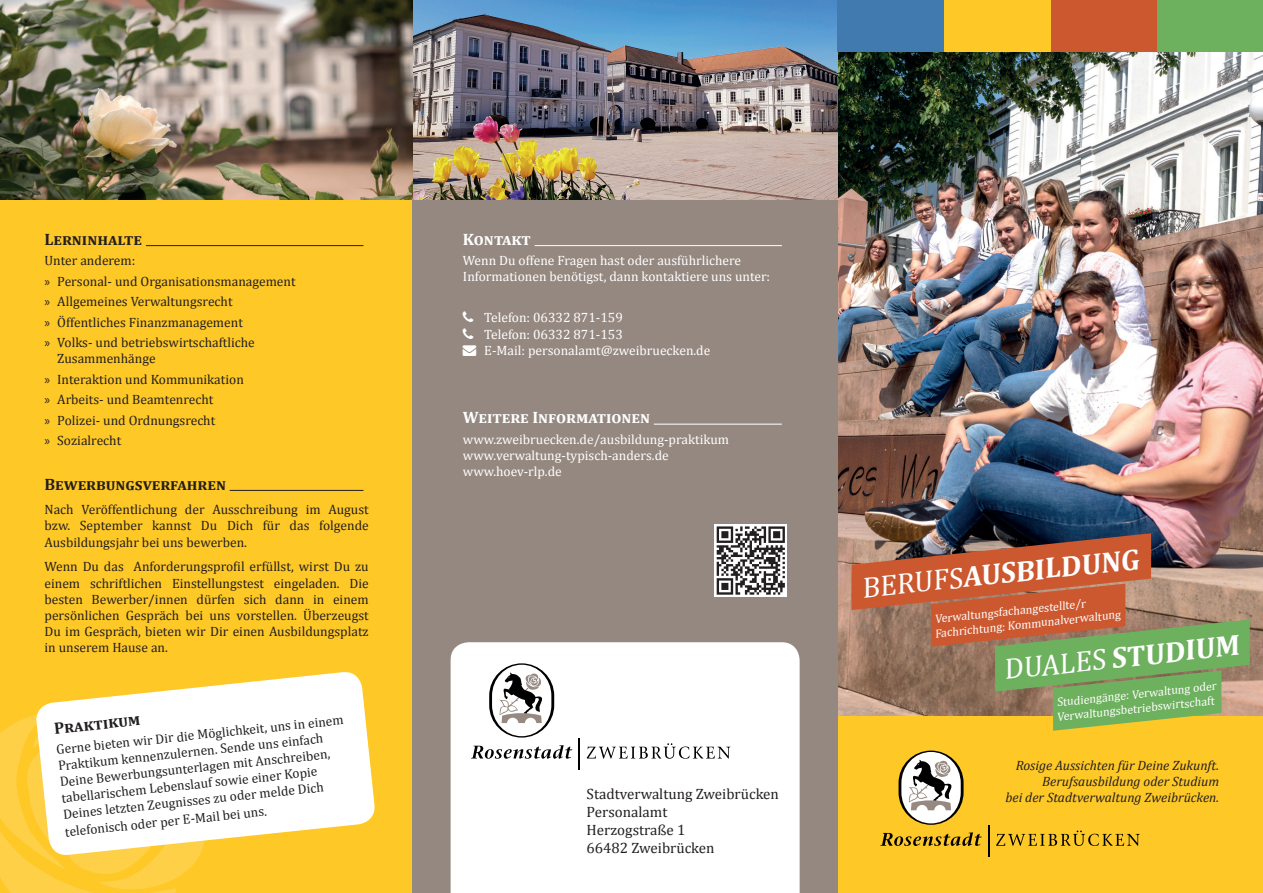
<style>
.page{position:relative;width:1263px;height:893px;background:#fff}
.page>*{position:absolute;margin:0;border:0;box-sizing:border-box;transform-origin:0 0}
.t1{font:700 29.25px "Cambria";color:#fff}
.t2{font:700 16.5px "Cambria";color:#231f20}
.t3{font:700 16.5px "Cambria";color:#fff}
.t4{font:15px/18px "Cambria";color:#231f20}
.t5{font:13.5px/16.2px "Cambria";color:#231f20}
.t6{font:13.5px/16.2px "Cambria";color:#fff}
.t7{font:italic 13.5px/16.2px "Cambria";color:#231f20;text-align:right}
.t8{font:12px/14.4px "Cambria";color:#fff}
.s1{font-family:"Myriad Pro"}
.s2{font-weight:400}
</style>
<div class="page">
<div style="left:0;top:0;width:412px;height:893px;background:#fec827"></div>
<img style="left:838px;top:52px;width:425px;height:664px">
<div style="left:838px;top:716px;width:425px;height:177px;background:#fec827"></div>
<div style="left:412px;top:0;width:426px;height:893px;background:#958880"></div>
<img style="left:0;top:0;width:838px;height:200px">
<div style="left:451px;top:642px;width:349px;height:251px;background:#fff"></div>
<svg style="left:471px;top:745px;width:101px;height:14px"></svg>
<svg style="left:587px;top:743px;width:143px;height:16px;background:#cfcfcf"></svg>
<hr style="left:579px;top:739px;width:1px;height:31px;background:#000001">
<svg style="left:489px;top:663px;width:65px;height:75px"></svg>
<svg style="left:492px;top:665px;width:59px;height:71px;background:#c1c0bf"></svg>
<svg style="left:880px;top:832px;width:102px;height:14px"></svg>
<svg style="left:996px;top:830px;width:144px;height:16px"></svg>
<hr style="left:988px;top:826px;width:1px;height:31px;background:#000001">
<svg style="left:898px;top:751px;width:65px;height:74px"></svg>
<svg style="left:901px;top:752px;width:60px;height:71px;background:#c0b8a4"></svg>
<div style="left:1157px;top:0;width:106px;height:52px;background:#6db05d"></div>
<div style="left:1050px;top:0;width:107px;height:52px;background:#cc582f"></div>
<div style="left:944px;top:0;width:106px;height:52px;background:#fec827"></div>
<div style="left:838px;top:0;width:106px;height:52px;background:#417aae"></div>
<hr style="left:535px;top:245px;width:247px;height:1px;background:#fff">
<hr style="left:654px;top:424px;width:128px;height:1px;background:#fff">
<svg style="left:0;top:715px;width:199px;height:178px"></svg>
<hr style="left:146px;top:245px;width:217px;height:1px;background:#231f20">
<hr style="left:230px;top:490px;width:133px;height:1px;background:#231f20">
<svg style="left:35px;top:672px;width:340px;height:185px;fill:#fff"></svg>
<svg style="left:714px;top:524px;width:73px;height:73px"></svg>
<svg style="left:717px;top:526px;width:68px;height:69px;background:#8d8b8b"></svg>
<svg style="left:851px;top:533px;width:399px;height:198px;background:#a18152"></svg>
<p class="t2" style="left:45px;top:227px;width:99px">Lerninhalte</p>
<p class="t5" style="left:45px;top:250px;width:253px;line-height:20.4px">Unter anderem:<br><span class="s1">»</span> Personal- und Organisationsmanagement <span class="s1">»</span> Allgemeines Verwaltungsrecht<br><span class="s1">»</span> Öffentliches Finanzmanagement<br><span class="s1">»</span> Volks- und betriebswirtschaftliche</p>
<p class="t5" style="left:45px;top:348px;width:201px;line-height:20.4px;text-indent:13px">Zusammenhänge<br><span class="s1">»</span> Interaktion und Kommunikation <span class="s1">»</span> Arbeits- und Beamtenrecht<br><span class="s1">»</span> Polizei- und Ordnungsrecht<br><span class="s1">»</span> Sozialrecht</p>
<p class="t2" style="left:45px;top:472px;width:183px">Bewerbungsverfahren</p>
<p class="t5" style="left:45px;top:501px;width:326px;text-align:justify">Nach Veröffentlichung der Ausschreibung im August bzw. September kannst Du Dich für das folgende Ausbildungsjahr bei uns bewerben.</p>
<p class="t5" style="left:45px;top:559px;width:326px;text-align:justify">Wenn Du das Anforderungsprofil erfüllst, wirst Du zu einem schriftlichen Einstellungstest eingeladen. Die besten Bewerber/innen dürfen sich dann in einem persönlichen Gespräch bei uns vorstellen. Überzeugst Du im Gespräch, bieten wir Dir einen Ausbildungsplatz in unserem Hause an.</p>
<p class="t2" style="left:53px;top:717px;width:88px;rotate:-6deg">Praktikum</p>
<p class="t5" style="left:56px;top:741px;width:290px;rotate:-6deg">Gerne bieten wir Dir die Möglichkeit, uns in einem Praktikum kennenzulernen. Sende uns einfach Deine Bewerbungsunterlagen mit Anschreiben, tabellarischem Lebenslauf sowie einer Kopie Deines letzten Zeugnisses zu oder melde Dich</p>
<p class="t5" style="left:64px;top:824px;width:204px;rotate:-6deg">telefonisch oder per E-Mail bei uns.</p>
<p class="t3" style="left:463px;top:227px;width:69px">Kontakt</p>
<p class="t6" style="left:463px;top:252px;width:309px">Wenn Du offene Fragen hast oder ausführlichere<br>Informationen benötigst, dann kontaktiere uns unter:</p>
<p class="t6" style="left:484px;top:310px;width:140px">Telefon: 06332 871-159<br>Telefon: 06332 871-153</p>
<p class="t6" style="left:463px;top:342px;width:249px">→ E-Mail: personalamt@zweibruecken.de</p>
<p class="t3" style="left:463px;top:406px;width:189px">Weitere Informationen</p>
<p class="t6" style="left:463px;top:431px;width:268px">www.zweibruecken.de/ausbildung-praktikum www.verwaltung-typisch-anders.de www.hoev-rlp.de</p>
<p class="t4" style="left:587px;top:785px;width:194px">Stadtverwaltung Zweibrücken<br>Personalamt<br>Herzogstraße 1<br>66482 Zweibrücken</p>
<h1 class="t1" style="left:859px;top:567px;width:280px;rotate:-6deg"><span class="s2">BERUFS</span>AUSBILDUNG</h1>
<p class="t8" style="left:933px;top:612px;width:188px;rotate:-6deg">Verwaltungsfachangestellte/r<br>Fachrichtung: Kommunalverwaltung</p>
<h1 class="t1" style="left:1001px;top:649px;width:238px;rotate:-6deg"><span class="s2">DUALES</span> STUDIUM</h1>
<p class="t8" style="left:1055px;top:695px;width:163px;rotate:-6deg">Studiengänge: Verwaltung oder<br>Verwaltungsbetriebswirtschaft</p>
<p class="t7" style="left:1005px;top:756px;width:215px">Rosige Aussichten für Deine Zukunft.<br>Berufsausbildung oder Studium<br>bei der Stadtverwaltung Zweibrücken.</p>
</div>
